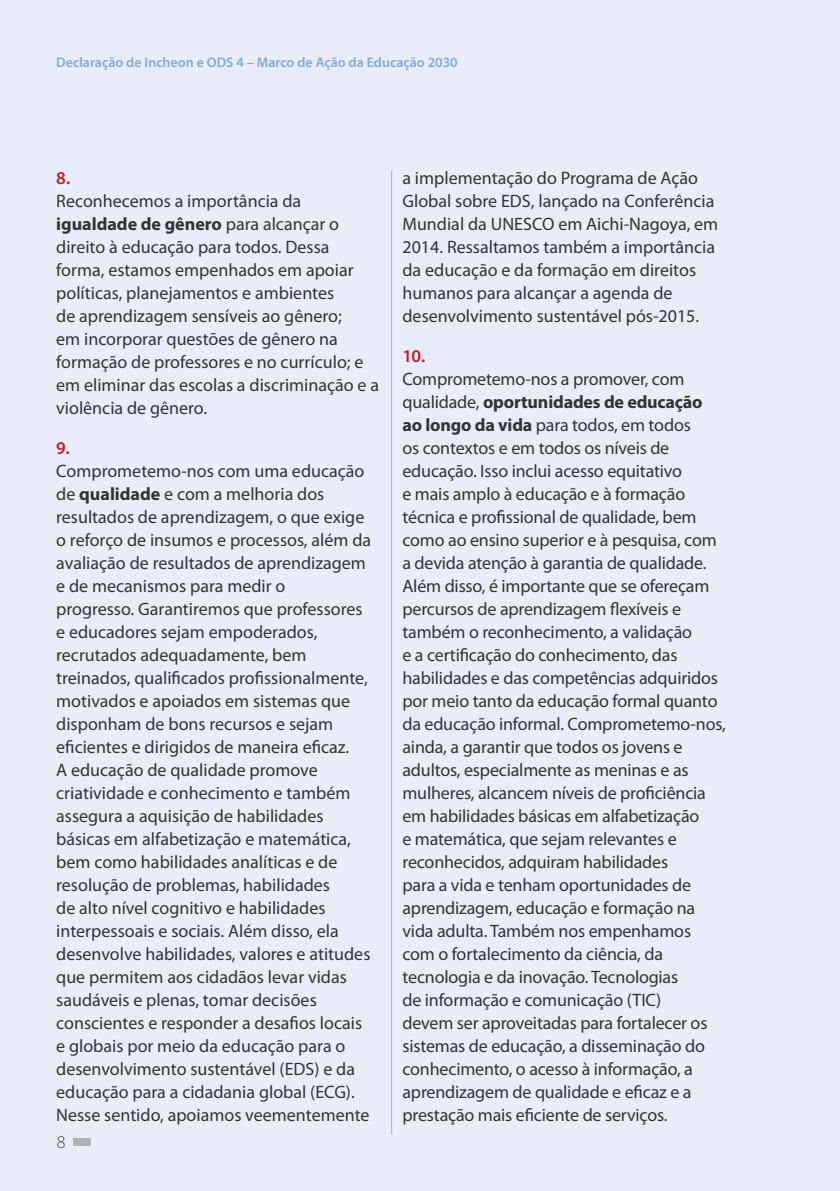
<style>
.page{position:relative;width:840px;height:1191px;background:#fff}
.page>*{position:absolute;margin:0;border:0;box-sizing:border-box;transform-origin:0 0}
.t1{font:18px/23px "Myriad Pro";color:#333332}
.t2{font:600 18px "Myriad Pro";color:#c71e2e}
.t3{font:300 18px "Myriad Pro";color:#4a4a49}
.t4{font:600 14px "Myriad Pro";color:#82a9da}
.s1{font-weight:700}
</style>
<div class="page">
<div style="left:0;top:0;width:839px;height:1191px;background:#e8edf9"></div>
<div style="left:73px;top:1138px;width:17px;height:7px;background:#b3b2b2"></div>
<hr style="left:391px;top:170px;width:1px;height:964px;background:#b3b2b2">
<p class="t4" style="left:56px;top:54px;width:403px">Declaração de Incheon e ODS 4 – Marco de Ação da Educação 2030</p>
<p class="t2" style="left:56px;top:166px;width:16px">8.</p>
<p class="t1" style="left:56px;top:189px;width:324px">Reconhecemos a importância da <span class="s1">igualdade de gênero</span> para alcançar o direito à educação para todos. Dessa forma, estamos empenhados em apoiar políticas, planejamentos e ambientes<br>de aprendizagem sensíveis ao gênero;<br>em incorporar questões de gênero na formação de professores e no currículo; e em eliminar das escolas a discriminação e a violência de gênero.</p>
<p class="t2" style="left:56px;top:436px;width:15px">9.</p>
<p class="t1" style="left:56px;top:459px;width:316px">Comprometemo-nos com uma educação de <span class="s1">qualidade</span> e com a melhoria dos resultados de aprendizagem, o que exige o reforço de insumos e processos, além da avaliação de resultados de aprendizagem e de mecanismos para medir o<br>progresso. Garantiremos que professores e educadores sejam empoderados, recrutados adequadamente, bem treinados, qualificados profissionalmente, motivados e apoiados em sistemas que disponham de bons recursos e sejam eficientes e dirigidos de maneira eficaz.<br>A educação de qualidade promove criatividade e conhecimento e também assegura a aquisição de habilidades básicas em alfabetização e matemática, bem como habilidades analíticas e de resolução de problemas, habilidades<br>de alto nível cognitivo e habilidades interpessoais e sociais. Além disso, ela desenvolve habilidades, valores e atitudes que permitem aos cidadãos levar vidas saudáveis e plenas, tomar decisões conscientes e responder a desafios locais e globais por meio da educação para o desenvolvimento sustentável (EDS) e da educação para a cidadania global (ECG).<br>Nesse sentido, apoiamos veementemente</p>
<p class="t3" style="left:57px;top:1131px;width:10px">8</p>
<p class="t1" style="left:402px;top:166px;width:317px">a implementação do Programa de Ação Global sobre EDS, lançado na Conferência Mundial da UNESCO em Aichi-Nagoya, em 2014. Ressaltamos também a importância da educação e da formação em direitos humanos para alcançar a agenda de desenvolvimento sustentável pós-2015.</p>
<p class="t2" style="left:402px;top:344px;width:24px">10.</p>
<p class="t1" style="left:402px;top:367px;width:325px">Comprometemo-nos a promover, com qualidade, <span class="s1">oportunidades de educação ao longo da vida</span> para todos, em todos<br>os contextos e em todos os níveis de educação. Isso inclui acesso equitativo<br>e mais amplo à educação e à formação técnica e profissional de qualidade, bem como ao ensino superior e à pesquisa, com a devida atenção à garantia de qualidade.<br>Além disso, é importante que se ofereçam percursos de aprendizagem flexíveis e também o reconhecimento, a validação<br>e a certificação do conhecimento, das habilidades e das competências adquiridos por meio tanto da educação formal quanto da educação informal. Comprometemo-nos, ainda, a garantir que todos os jovens e adultos, especialmente as meninas e as mulheres, alcancem níveis de proficiência em habilidades básicas em alfabetização<br>e matemática, que sejam relevantes e reconhecidos, adquiram habilidades<br>para a vida e tenham oportunidades de aprendizagem, educação e formação na vida adulta. Também nos empenhamos com o fortalecimento da ciência, da tecnologia e da inovação. Tecnologias<br>de informação e comunicação (TIC)<br>devem ser aproveitadas para fortalecer os sistemas de educação, a disseminação do conhecimento, o acesso à informação, a aprendizagem de qualidade e eficaz e a prestação mais eficiente de serviços.</p>
</div>
